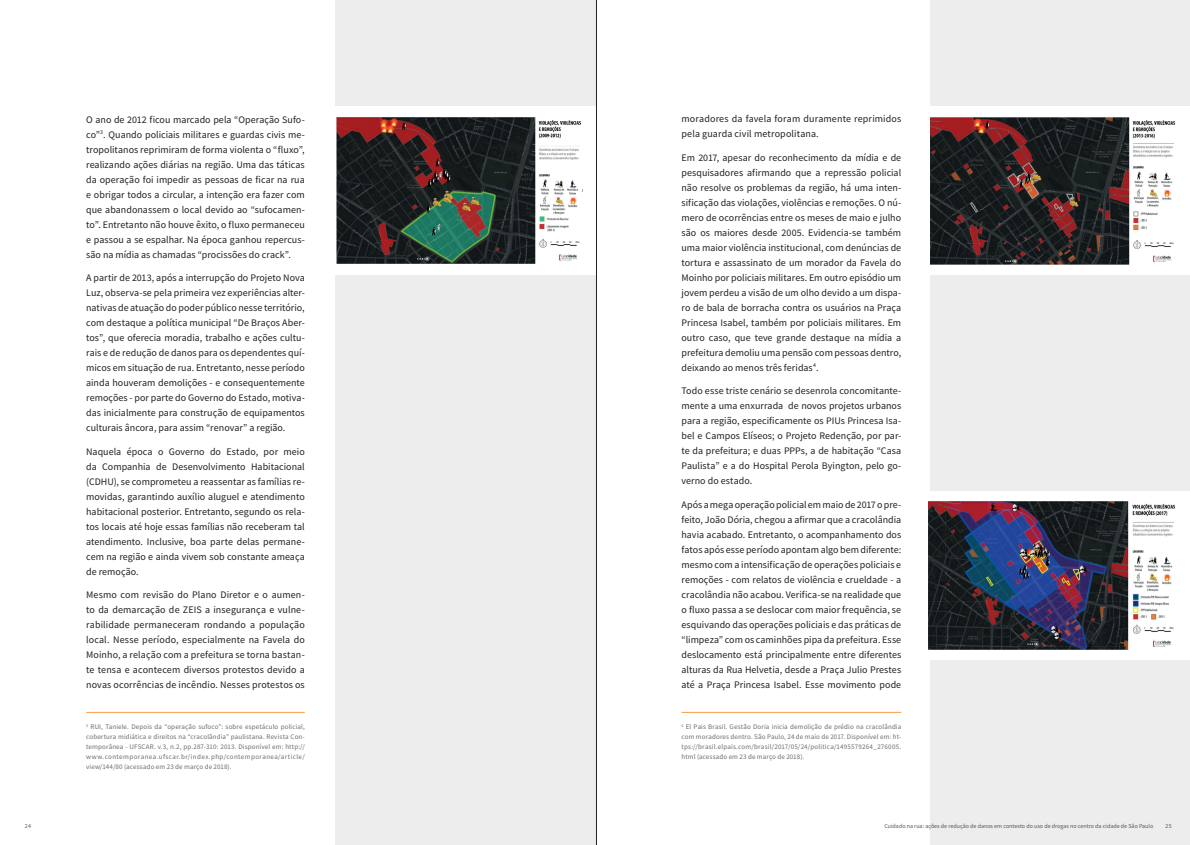
<style>
.page{position:relative;width:1190px;height:845px;background:#fff}
.page>*{position:absolute;margin:0;border:0;box-sizing:border-box;transform-origin:0 0}
.TEXTO_CORRIDO{font:10px/15px "Source Sans Pro";letter-spacing:.005em;color:#231f20;text-align:justify}
.TEXTO_CORRIDO-2{font:7px/10px "Source Sans Pro";letter-spacing:.025em;color:#6c6d70;text-align:justify}
.t1{font:6px "Source Sans Pro";color:#57585a}
</style>
<div class="page">
<div style="left:335px;top:0;width:261px;height:845px;background:#ededee"></div>
<div style="left:930px;top:0;width:260px;height:845px;background:#ededee"></div>
<div style="left:317px;top:106px;width:279px;height:169px;background:#fff"></div>
<div style="left:928px;top:106px;width:262px;height:169px;background:#fff"></div>
<div style="left:928px;top:491px;width:262px;height:169px;background:#fff"></div>
<img style="left:930px;top:118px;width:246px;height:147px">
<img style="left:929px;top:501px;width:247px;height:148px">
<hr style="left:681px;top:712px;width:220px;height:1px;background:#f89d48">
<img style="left:337px;top:117px;width:246px;height:146px">
<hr style="left:86px;top:712px;width:219px;height:1px;background:#f89d48">
<hr style="left:596px;top:0;width:1px;height:845px;background:#231f20">
<p class="TEXTO_CORRIDO" style="left:86px;top:112px;width:220px">O ano de 2012 ficou marcado pela “Operação Sufo&shy;co”<sup>3</sup>. Quando policiais militares e guardas civis me&shy;tropolitanos reprimiram de forma violenta o “fluxo”, realizando ações diárias na região. Uma das táticas da operação foi impedir as pessoas de ficar na rua e obrigar todos a circular, a intenção era fazer com que abandonassem o local devido ao “sufocamen&shy;to”. Entretanto não houve êxito, o fluxo permaneceu e passou a se espalhar. Na época ganhou repercus&shy;são na mídia as chamadas “procissões do crack”.</p>
<p class="TEXTO_CORRIDO" style="left:86px;top:270px;width:220px">A partir de 2013, após a interrupção do Projeto Nova Luz, observa-se pela primeira vez experiências alter&shy;nativas de atuação do poder público nesse território, com destaque a política municipal “De Braços Aber&shy;tos”, que oferecia moradia, trabalho e ações cultu&shy;rais e de redução de danos para os dependentes quí&shy;micos em situação de rua. Entretanto, nesse período ainda houveram demolições - e consequentemente remoções - por parte do Governo do Estado, motiva&shy;das inicialmente para construção de equipamentos culturais âncora, para assim “renovar” a região.</p>
<p class="TEXTO_CORRIDO" style="left:86px;top:444px;width:220px">Naquela época o Governo do Estado, por meio da Companhia de Desenvolvimento Habitacional (CDHU), se comprometeu a reassentar as famílias re&shy;movidas, garantindo auxílio aluguel e atendimento habitacional posterior. Entretanto, segundo os rela&shy;tos locais até hoje essas famílias não receberam tal atendimento. Inclusive, boa parte delas permane&shy;cem na região e ainda vivem sob constante ameaça de remoção.</p>
<p class="TEXTO_CORRIDO" style="left:86px;top:587px;width:220px">Mesmo com revisão do Plano Diretor e o aumen&shy;to da demarcação de ZEIS a insegurança e vulne&shy;rabilidade permaneceram rondando a população local. Nesse período, especialmente na Favela do Moinho, a relação com a prefeitura se torna bastan&shy;te tensa e acontecem diversos protestos devido a novas ocorrências de incêndio. Nesses protestos os</p>
<p class="TEXTO_CORRIDO-2" style="left:86px;top:722px;width:220px"><sup>3</sup> RUI, Taniele. Depois da “operação sufoco”: sobre espetáculo policial, cobertura midiática e direitos na “cracolândia” paulistana. Revista Con&shy;temporânea - UFSCAR. v.3, n.2, pp.287-310: 2013. Disponível em: http:// www.contemporanea.ufscar.br/index.php/contemporanea/article/ view/144/80 (acessado em 23 de março de 2018).</p>
<p class="TEXTO_CORRIDO" style="left:681px;top:111px;width:221px">moradores da favela foram duramente reprimidos pela guarda civil metropolitana.</p>
<p class="TEXTO_CORRIDO" style="left:681px;top:150px;width:221px">Em 2017, apesar do reconhecimento da mídia e de pesquisadores afirmando que a repressão policial não resolve os problemas da região, há uma inten&shy;sificação das violações, violências e remoções. O nú&shy;mero de ocorrências entre os meses de maio e julho são os maiores desde 2005. Evidencia-se também uma maior violência institucional, com denúncias de tortura e assassinato de um morador da Favela do Moinho por policiais militares. Em outro episódio um jovem perdeu a visão de um olho devido a um dispa&shy;ro de bala de borracha contra os usuários na Praça Princesa Isabel, também por policiais militares. Em outro caso, que teve grande destaque na mídia a prefeitura demoliu uma pensão com pessoas dentro, deixando ao menos três feridas<sup>4</sup>.</p>
<p class="TEXTO_CORRIDO" style="left:681px;top:383px;width:221px">Todo esse triste cenário se desenrola concomitante&shy;mente a uma enxurrada de novos projetos urbanos para a região, especificamente os PIUs Princesa Isa&shy;bel e Campos Elíseos; o Projeto Redenção, por par&shy;te da prefeitura; e duas PPPs, a de habitação “Casa Paulista” e a do Hospital Perola Byington, pelo go&shy;verno do estado.</p>
<p class="TEXTO_CORRIDO" style="left:681px;top:497px;width:221px">Após a mega operação policial em maio de 2017 o pre&shy;feito, João Dória, chegou a afirmar que a cracolândia havia acabado. Entretanto, o acompanhamento dos fatos após esse período apontam algo bem diferente: mesmo com a intensificação de operações policiais e remoções - com relatos de violência e crueldade - a cracolândia não acabou. Verifica-se na realidade que o fluxo passa a se deslocar com maior frequência, se esquivando das operações policiais e das práticas de “limpeza” com os caminhões pipa da prefeitura. Esse deslocamento está principalmente entre diferentes alturas da Rua Helvetia, desde a Praça Julio Prestes até a Praça Princesa Isabel. Esse movimento pode</p>
<p class="TEXTO_CORRIDO-2" style="left:681px;top:722px;width:221px"><sup>4</sup> El Pais Brasil. Gestão Doria inicia demolição de prédio na cracolândia com moradores dentro. São Paulo, 24 de maio de 2017. Disponível em: ht&shy;tps://brasil.elpais.com/brasil/2017/05/24/politica/1495579264_276005. html (acessado em 23 de março de 2018).</p>
<p class="t1" style="left:25px;top:822px;width:8px">24</p>
<p class="t1" style="left:884px;top:823px;width:270px">Cuidado na rua: ações de redução de danos em contexto do uso de drogas no centro da cidade de São Paulo</p>
<p class="t1" style="left:1165px;top:822px;width:8px">25</p>
</div>
